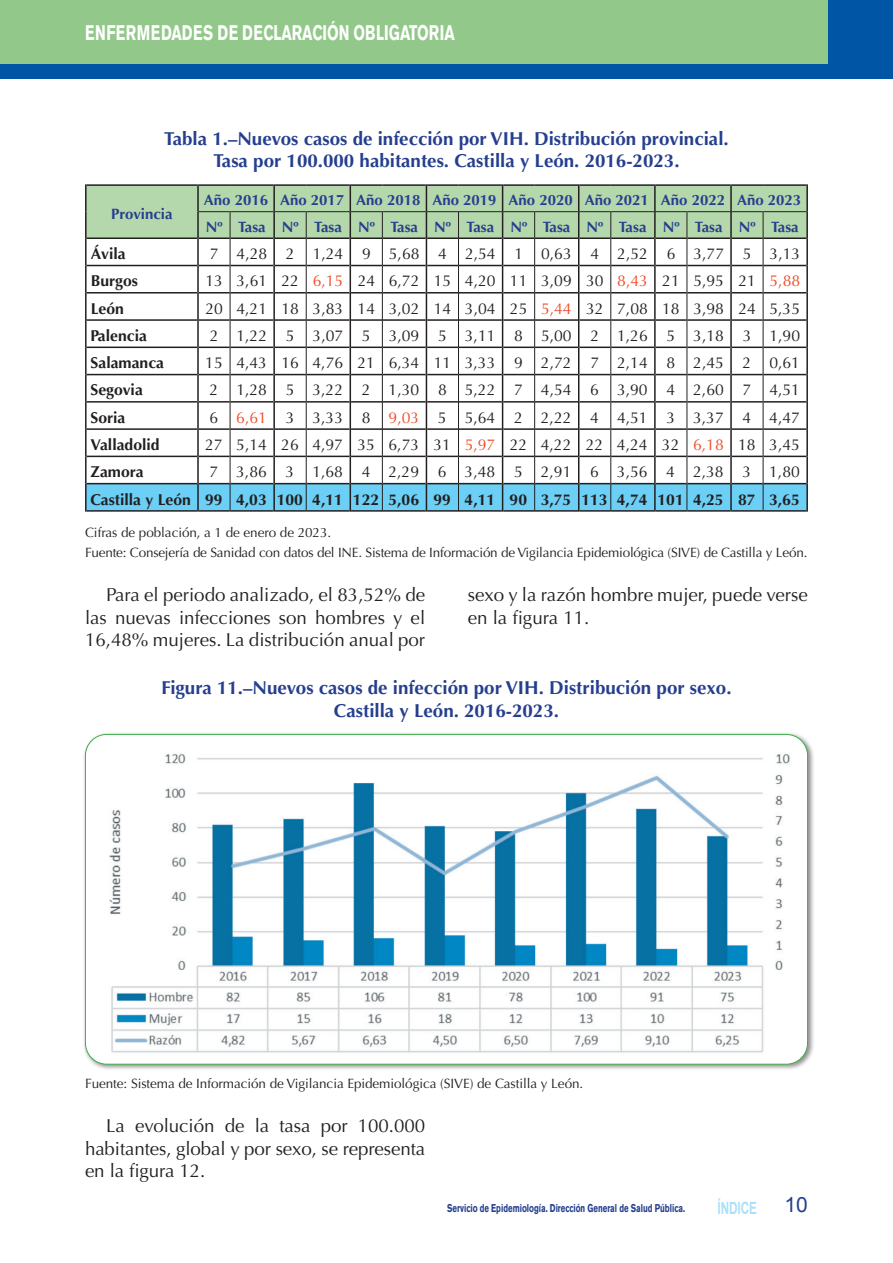
<style>
.page{position:relative;width:893px;height:1263px;background:#fff}
.page>*{position:absolute;margin:0;border:0;box-sizing:border-box;transform-origin:0 0}
.t1{font:700 21px "Akzidenz Grotesk BE";color:#fff;scale:.7 1}
.t2{font:21px "Arial";color:#253f8e}
.t3{font:18.75px/22.5px "Optima";color:#231f20;text-align:justify}
.t4{font:700 18.75px/22.5px "Optima";color:#253f8e;text-align:center}
.t5{font:700 16.8px "Arial";letter-spacing:-.01em;color:#aae0f9;scale:.7 1}
.t6{font:15.75px "Optima";color:#231f20}
.t7{font:700 15.75px "Optima";color:#231f20}
.t8{font:700 15px/26.5px "Optima";color:#253f8e}
.t9{font:13.5px/20.7px "Optima";letter-spacing:-.015em;color:#231f20}
.t10{font:700 11.25px "Akzidenz Grotesk BE";color:#253f8e;scale:.7 1}
.s1{color:#f04b27}
</style>
<div class="page">
<div style="left:0;top:0;width:893px;height:79px;background:#0155a5"></div>
<div style="left:0;top:0;width:828px;height:64px;background:#92c889"></div>
<hr style="left:85px;top:184px;width:2px;height:28px;background:#231f20">
<hr style="left:806px;top:184px;width:2px;height:28px;background:#231f20">
<hr style="left:85px;top:212px;width:2px;height:26px;background:#231f20">
<hr style="left:806px;top:212px;width:2px;height:26px;background:#231f20">
<hr style="left:85px;top:238px;width:2px;height:27px;background:#231f20">
<hr style="left:806px;top:238px;width:2px;height:27px;background:#231f20">
<hr style="left:85px;top:265px;width:2px;height:28px;background:#231f20">
<hr style="left:806px;top:265px;width:2px;height:28px;background:#231f20">
<hr style="left:85px;top:293px;width:2px;height:27px;background:#231f20">
<hr style="left:806px;top:293px;width:2px;height:27px;background:#231f20">
<hr style="left:85px;top:320px;width:2px;height:27px;background:#231f20">
<hr style="left:806px;top:320px;width:2px;height:27px;background:#231f20">
<hr style="left:85px;top:347px;width:2px;height:28px;background:#231f20">
<hr style="left:806px;top:347px;width:2px;height:28px;background:#231f20">
<hr style="left:85px;top:375px;width:2px;height:27px;background:#231f20">
<hr style="left:806px;top:375px;width:2px;height:27px;background:#231f20">
<hr style="left:85px;top:402px;width:2px;height:27px;background:#231f20">
<hr style="left:806px;top:402px;width:2px;height:27px;background:#231f20">
<hr style="left:85px;top:429px;width:2px;height:27px;background:#231f20">
<hr style="left:806px;top:429px;width:2px;height:27px;background:#231f20">
<hr style="left:85px;top:456px;width:2px;height:28px;background:#231f20">
<hr style="left:806px;top:456px;width:2px;height:28px;background:#231f20">
<hr style="left:85px;top:484px;width:2px;height:28px;background:#231f20">
<hr style="left:806px;top:484px;width:2px;height:28px;background:#231f20">
<svg style="left:86px;top:184px;width:721px;height:328px"></svg>
<div style="left:82px;top:731px;width:733px;height:340px;background:#231f20;opacity:.5"></div>
<div style="left:85px;top:734px;width:722px;height:330px;background:#fff;border-radius:21px"></div>
<img style="left:109px;top:754px;width:681px;height:299px">
<h1 class="t1" style="left:85px;top:20px;width:530px">ENFERMEDADES DE DECLARACIÓN OBLIGATORIA</h1>
<p class="t4" style="left:164px;top:127px;width:566px">Tabla 1.–Nuevos casos de infección por VIH. Distribución provincial.<br>Tasa por 100.000 habitantes. Castilla y León. 2016-2023.</p>
<p class="t8" style="left:111px;top:200px;width:63px">Provincia</p>
<p class="t8" style="left:204px;top:187px;width:599px">Año 2016 Año 2017 Año 2018 Año 2019 Año 2020 Año 2021 Año 2022 Año 2023<br>Nº Tasa Nº Tasa Nº Tasa Nº Tasa Nº Tasa Nº Tasa Nº Tasa Nº Tasa</p>
<p class="t7" style="left:91px;top:245px;width:37px">Ávila</p>
<p class="t6" style="left:210px;top:245px;width:592px">7 4,28 2 1,24 9 5,68 4 2,54 1 0,63 4 2,52 6 3,77 5 3,13</p>
<p class="t7" style="left:91px;top:272px;width:49px">Burgos</p>
<p class="t6" style="left:205px;top:272px;width:596px">13 3,61 22 <span class="s1">6,15</span> 24 6,72 15 4,20 11 3,09 30 <span class="s1">8,43</span> 21 5,95 21 <span class="s1">5,88</span></p>
<p class="t7" style="left:91px;top:299px;width:35px">León</p>
<p class="t6" style="left:205px;top:299px;width:596px">20 4,21 18 3,83 14 3,02 14 3,04 25 <span class="s1">5,44</span> 32 7,08 18 3,98 24 5,35</p>
<p class="t7" style="left:91px;top:326px;width:58px">Palencia</p>
<p class="t6" style="left:210px;top:326px;width:592px">2 1,22 5 3,07 5 3,09 5 3,11 8 5,00 2 1,26 5 3,18 3 1,90</p>
<p class="t7" style="left:91px;top:354px;width:75px">Salamanca</p>
<p class="t6" style="left:205px;top:354px;width:596px">15 4,43 16 4,76 21 6,34 11 3,33 9 2,72 7 2,14 8 2,45 2 0,61</p>
<p class="t7" style="left:91px;top:381px;width:54px">Segovia</p>
<p class="t6" style="left:210px;top:381px;width:592px">2 1,28 5 3,22 2 1,30 8 5,22 7 4,54 6 3,90 4 2,60 7 4,51</p>
<p class="t7" style="left:91px;top:408px;width:37px">Soria</p>
<p class="t6" style="left:210px;top:408px;width:592px">6 <span class="s1">6,61</span> 3 3,33 8 <span class="s1">9,03</span> 5 5,64 2 2,22 4 4,51 3 3,37 4 4,47</p>
<p class="t7" style="left:90px;top:435px;width:71px">Valladolid</p>
<p class="t6" style="left:205px;top:435px;width:596px">27 5,14 26 4,97 35 6,73 31 <span class="s1">5,97</span> 22 4,22 22 4,24 32 <span class="s1">6,18</span> 18 3,45</p>
<p class="t7" style="left:90px;top:463px;width:55px">Zamora</p>
<p class="t6" style="left:209px;top:463px;width:592px">7 3,86 3 1,68 4 2,29 6 3,48 5 2,91 6 3,56 4 2,38 3 1,80</p>
<p class="t7" style="left:90px;top:490px;width:711px">Castilla y León 99 4,03 100 4,11 122 5,06 99 4,11 90 3,75 113 4,74 101 4,25 87 3,65</p>
<p class="t9" style="left:85px;top:522px;width:724px">Cifras de población, a 1 de enero de 2023.<br>Fuente: Consejería de Sanidad con datos del INE. Sistema de Información de Vigilancia Epidemiológica (SIVE) de Castilla y León.</p>
<p class="t3" style="left:85px;top:584px;width:342px;text-indent:21px">Para el periodo analizado, el 83,52% de las nuevas infecciones son hombres y el 16,48% mujeres. La distribución anual por</p>
<p class="t3" style="left:468px;top:584px;width:342px">sexo y la razón hombre mujer, puede verse en la figura 11.</p>
<p class="t4" style="left:161px;top:677px;width:572px">Figura 11.–Nuevos casos de infección por VIH. Distribución por sexo.<br>Castilla y León. 2016-2023.</p>
<p class="t9" style="left:85px;top:1073px;width:500px">Fuente: Sistema de Información de Vigilancia Epidemiológica (SIVE) de Castilla y León.</p>
<p class="t3" style="left:85px;top:1115px;width:342px;text-indent:21px">La evolución de la tasa por 100.000 habitantes, global y por sexo, se representa en la figura 12.</p>
<p class="t10" style="left:447px;top:1201px;width:341px">Servicio de Epidemiología. Dirección General de Salud Pública.</p>
<p class="t5" style="left:718px;top:1196px;width:58px">ÍNDICE</p>
<h1 class="t2" style="left:785px;top:1191px;width:25px">10</h1>
</div>
